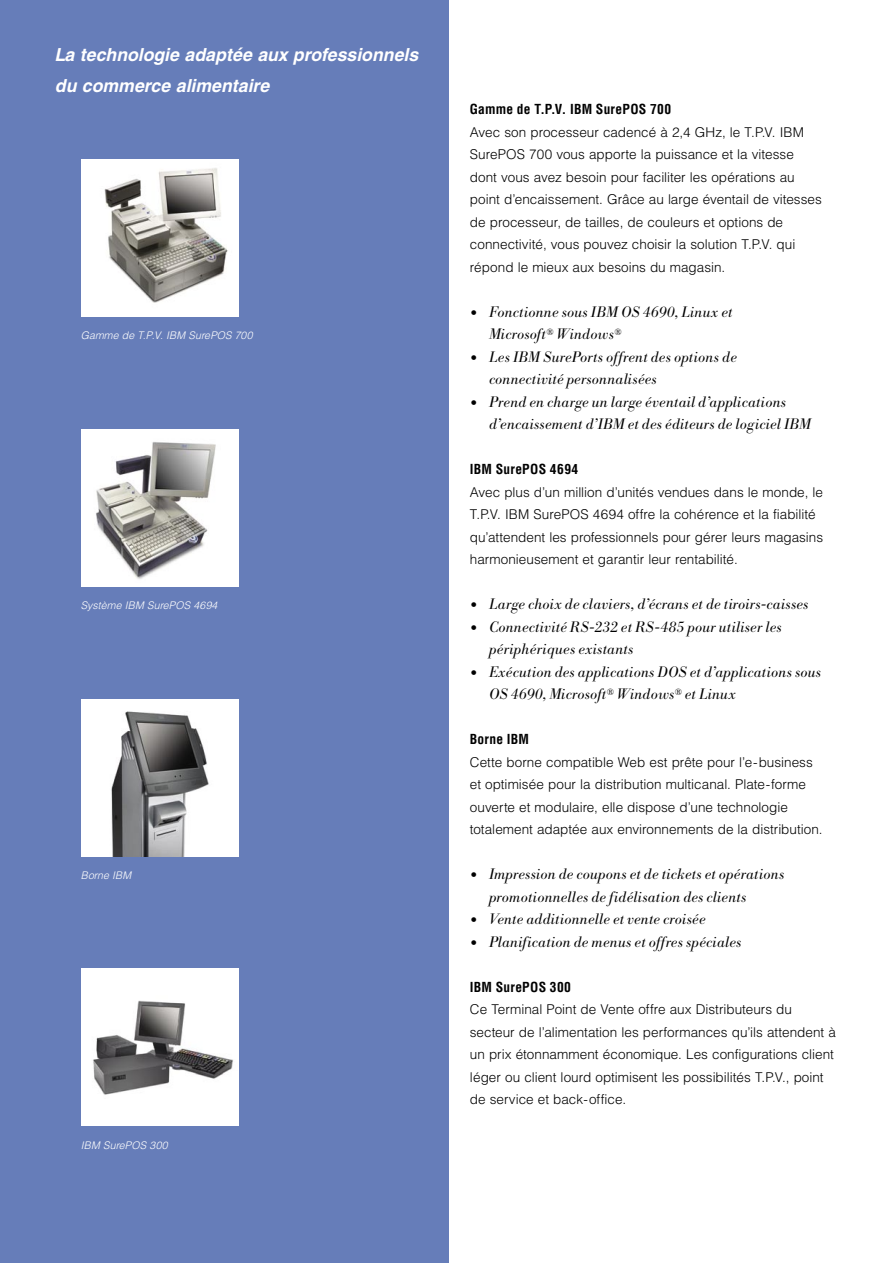
<style>
.page{position:relative;width:893px;height:1263px;background:#fff}
.page>*{position:absolute;margin:0;border:0;box-sizing:border-box;transform-origin:0 0}
.t1{font:italic 700 18px/31.5px "Helvetica";color:#fff}
.t2{font:italic 15px/22.5px "IBM Bodoni BE Light";letter-spacing:.015em;color:#000}
.t3{font:300 13.5px/22.5px "Helvetica";color:#000}
.t4{font:700 condensed 13.5px "Helvetica";letter-spacing:.015em;color:#000}
.t5{font:italic 300 10.5px "Helvetica";letter-spacing:.02em;color:#fff}
.s1{font-size:21px}
</style>
<div class="page">
<div style="left:0;top:0;width:449px;height:1263px;background:#667db9"></div>
<div style="left:81px;top:429px;width:157px;height:158px;background:#fff"></div>
<img style="left:96px;top:442px;width:120px;height:137px">
<div style="left:81px;top:159px;width:157px;height:158px;background:#fff"></div>
<img style="left:104px;top:168px;width:124px;height:135px">
<div style="left:81px;top:699px;width:157px;height:158px;background:#fff"></div>
<img style="left:111px;top:711px;width:98px;height:146px">
<div style="left:81px;top:968px;width:157px;height:158px;background:#fff"></div>
<img style="left:93px;top:1000px;width:140px;height:95px">
<h1 class="t1" style="left:54px;top:38px;width:365px">La technologie adaptée aux professionnels du commerce alimentaire</h1>
<p class="t5" style="left:81px;top:329px;width:173px">Gamme de T.P.V. IBM SurePOS 700</p>
<p class="t5" style="left:81px;top:599px;width:138px">Système IBM SurePOS 4694</p>
<p class="t5" style="left:81px;top:869px;width:52px">Borne IBM</p>
<p class="t5" style="left:81px;top:1139px;width:88px">IBM SurePOS 300</p>
<p class="t4" style="left:470px;top:101px;width:203px">Gamme de T.P.V. IBM SurePOS 700</p>
<p class="t3" style="left:470px;top:121px;width:353px">Avec son processeur cadencé à 2,4 GHz, le T.P.V. IBM SurePOS 700 vous apporte la puissance et la vitesse dont vous avez besoin pour faciliter les opérations au point d’encaissement. Grâce au large éventail de vitesses de processeur, de tailles, de couleurs et options de connectivité, vous pouvez choisir la solution T.P.V. qui répond le mieux aux besoins du magasin.</p>
<p class="t2" style="left:489px;top:301px;width:245px;text-indent:-19px"><span class="s1">•</span> Fonctionne sous IBM OS 4690, Linux et<br>Microsoft<sup>®</sup> Windows<sup>®</sup></p>
<p class="t2" style="left:489px;top:346px;width:249px;text-indent:-19px"><span class="s1">•</span> Les IBM SurePorts offrent des options de connectivité personnalisées</p>
<p class="t2" style="left:489px;top:391px;width:324px;text-indent:-19px"><span class="s1">•</span> Prend en charge un large éventail d’applications d’encaissement d’IBM et des éditeurs de logiciel IBM</p>
<p class="t4" style="left:470px;top:461px;width:110px">IBM SurePOS 4694</p>
<p class="t3" style="left:470px;top:481px;width:355px">Avec plus d’un million d’unités vendues dans le monde, le T.P.V. IBM SurePOS 4694 offre la cohérence et la fiabilité qu’attendent les professionnels pour gérer leurs magasins harmonieusement et garantir leur rentabilité.</p>
<p class="t2" style="left:470px;top:593px;width:340px"><span class="s1">•</span> Large choix de claviers, d’écrans et de tiroirs-caisses</p>
<p class="t2" style="left:489px;top:616px;width:294px;text-indent:-19px"><span class="s1">•</span> Connectivité RS-232 et RS-485 pour utiliser les périphériques existants</p>
<p class="t2" style="left:489px;top:661px;width:334px;text-indent:-19px"><span class="s1">•</span> Exécution des applications DOS et d’applications sous<br>OS 4690, Microsoft<sup>®</sup> Windows<sup>®</sup> et Linux</p>
<p class="t4" style="left:470px;top:731px;width:61px">Borne IBM</p>
<p class="t3" style="left:470px;top:751px;width:354px">Cette borne compatible Web est prête pour l’e-business et optimisée pour la distribution multicanal. Plate-forme ouverte et modulaire, elle dispose d’une technologie totalement adaptée aux environnements de la distribution.</p>
<p class="t2" style="left:489px;top:863px;width:297px;text-indent:-19px"><span class="s1">•</span> Impression de coupons et de tickets et opérations promotionnelles de fidélisation des clients</p>
<p class="t2" style="left:470px;top:908px;width:237px"><span class="s1">•</span> Vente additionnelle et vente croisée</p>
<p class="t2" style="left:470px;top:931px;width:273px"><span class="s1">•</span> Planification de menus et offres spéciales</p>
<p class="t4" style="left:470px;top:979px;width:103px">IBM SurePOS 300</p>
<p class="t3" style="left:470px;top:998px;width:367px">Ce Terminal Point de Vente offre aux Distributeurs du secteur de l’alimentation les performances qu’ils attendent à un prix étonnamment économique. Les configurations client léger ou client lourd optimisent les possibilités T.P.V., point de service et back-office.</p>
</div>
